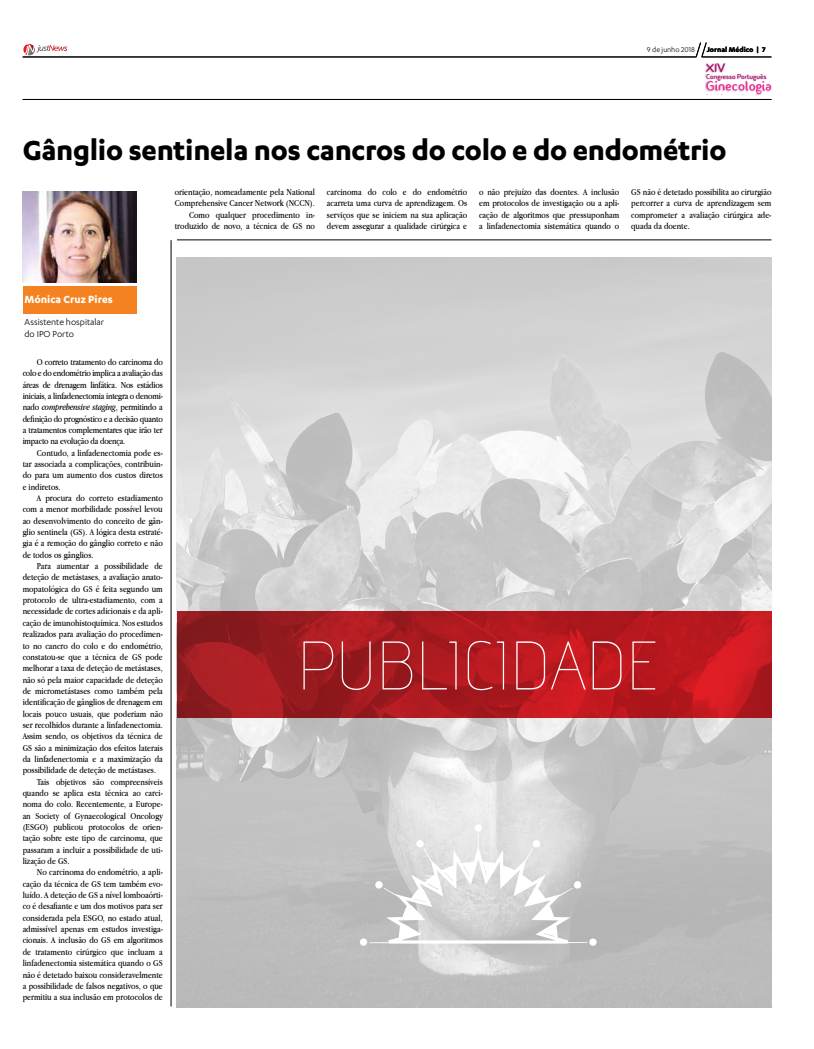
<style>
.page{position:relative;width:814px;height:1049px;background:#fff}
.page>*{position:absolute;margin:0;border:0;box-sizing:border-box;transform-origin:0 0}
.t1{font:128.5px "Therecanonlybeone Beaver Imit";color:#fff}
.t2{font:68.6px "advent Lt 3";color:#fff}
.t3{font:700 32px "Karbon";letter-spacing:-.01em;color:#000}
.t4{font:12.4px "Fontastique Fontastique";color:#aa1664}
.t5{font:700 12px "Karbon";color:#fff}
.t6{font:10px/12px "Karbon";color:#000}
.t7{font:9.5px/11.3px "Apple Garamond";color:#000;text-align:justify}
.t8{font:700 8px "Karbon";color:#000}
.t9{font:8px "Karbon";color:#000}
.t10{font:7px "Fontastique Fontastique";color:#aa1664}
.s1{font-style:italic}
</style>
<div class="page">
<svg style="left:23px;top:44px;width:44px;height:11px"></svg>
<svg style="left:706px;top:63px;width:66px;height:32px"></svg>
<hr style="left:23px;top:99px;width:748px;height:1px;background:#000">
<hr style="left:23px;top:57px;width:673px;height:1px;background:#000">
<svg style="left:695px;top:42px;width:11px;height:15px"></svg>
<hr style="left:701px;top:57px;width:70px;height:1px;background:#000">
<hr style="left:177px;top:240px;width:594px;height:1px;background:#000">
<hr style="left:171px;top:240px;width:1px;height:766px;background:#000">
<img style="left:23px;top:192px;width:113px;height:90px">
<div style="left:23px;top:286px;width:113px;height:28px;background:#f58220"></div>
<img style="left:177px;top:257px;width:594px;height:751px">
<svg style="left:177px;top:612px;width:594px;height:106px;background:#ad1a1f"></svg>
<p class="t9" style="left:647px;top:46px;width:50px">9 de junho 2018</p>
<p class="t8" style="left:706px;top:45px;width:60px">Jornal Médico | 7</p>
<h3 class="t4" style="left:706px;top:61px;width:21px">XIV</h3>
<p class="t10" style="left:706px;top:72px;width:62px">Congresso Português</p>
<h3 class="t3" style="left:23px;top:132px;width:705px">Gânglio sentinela nos cancros do colo e do endométrio</h3>
<p class="t7" style="left:175px;top:186px;width:142px;text-align:right">orientação, nomeadamente pela National Comprehensive Cancer Network (NCCN).<br>Como qualquer procedimento in&shy;troduzido de novo, a técnica de GS no</p>
<p class="t7" style="left:327px;top:186px;width:142px">carcinoma do colo e do endométrio acarreta uma curva de aprendizagem. Os serviços que se iniciem na sua aplicação devem assegurar a qualidade cirúrgica e</p>
<p class="t7" style="left:479px;top:186px;width:142px">o não prejuízo das doentes. A inclusão em protocolos de investigação ou a apli&shy;cação de algoritmos que pressuponham a linfadenectomia sistemática quando o</p>
<p class="t7" style="left:631px;top:186px;width:142px">GS não é detetado possibilita ao cirurgião percorrer a curva de aprendizagem sem comprometer a avaliação cirúrgica ade&shy;quada da doente.</p>
<p class="t5" style="left:25px;top:292px;width:90px">Mónica Cruz Pires</p>
<p class="t6" style="left:25px;top:315px;width:81px">Assistente hospitalar do IPO Porto</p>
<p class="t7" style="left:23px;top:356px;width:142px;text-indent:14px">O correto tratamento do carcinoma do colo e do endométrio implica a avaliação das áreas de drenagem linfática. Nos estádios iniciais, a linfadenectomia integra o denomi&shy;nado <span class="s1">comprehensive staging</span>, permitindo a definição do prognóstico e a decisão quanto a tratamentos complementares que irão ter impacto na evolução da doença.</p>
<p class="t7" style="left:23px;top:447px;width:142px;text-indent:14px">Contudo, a linfadenectomia pode es&shy;tar associada a complicações, contribuin&shy;do para um aumento dos custos diretos e indiretos.</p>
<p class="t7" style="left:23px;top:492px;width:142px;text-indent:14px">A procura do correto estadiamento com a menor morbilidade possível levou ao desenvolvimento do conceito de gân&shy;glio sentinela (GS). A lógica desta estraté&shy;gia é a remoção do gânglio correto e não de todos os gânglios.</p>
<p class="t7" style="left:37px;top:560px;width:127px">Para aumentar a possibilidade de</p>
<p class="t7" style="left:23px;top:571px;width:142px">deteção de metástases, a avaliação anato-</p>
<p class="t7" style="left:23px;top:583px;width:142px">mopatológica do GS é feita segundo um</p>
<p class="t7" style="left:23px;top:594px;width:142px">protocolo de ultra-estadiamento, com a</p>
<p class="t7" style="left:23px;top:605px;width:142px">necessidade de cortes adicionais e da apli-</p>
<p class="t7" style="left:23px;top:617px;width:142px">cação de imunohistoquímica. Nos estudos</p>
<p class="t7" style="left:23px;top:628px;width:142px">realizados para avaliação do procedimen-</p>
<p class="t7" style="left:23px;top:640px;width:142px">to no cancro do colo e do endométrio,</p>
<p class="t7" style="left:23px;top:651px;width:142px">constatou-se que a técnica de GS pode</p>
<p class="t7" style="left:23px;top:662px;width:142px">melhorar a taxa de deteção de metástases,</p>
<p class="t7" style="left:23px;top:674px;width:142px">não só pela maior capacidade de deteção</p>
<p class="t7" style="left:23px;top:685px;width:142px">de micrometástases como também pela</p>
<p class="t7" style="left:23px;top:696px;width:142px">identificação de gânglios de drenagem em</p>
<p class="t7" style="left:23px;top:708px;width:142px">locais pouco usuais, que poderiam não</p>
<p class="t7" style="left:23px;top:719px;width:142px">ser recolhidos durante a linfadenectomia.</p>
<p class="t7" style="left:23px;top:730px;width:142px">Assim sendo, os objetivos da técnica de</p>
<p class="t7" style="left:23px;top:742px;width:142px">GS são a minimização dos efeitos laterais</p>
<p class="t7" style="left:23px;top:753px;width:142px">da linfadenectomia e a maximização da</p>
<p class="t7" style="left:23px;top:764px;width:135px">possibilidade de deteção de metástases.</p>
<p class="t7" style="left:37px;top:776px;width:127px">Tais objetivos são compreensíveis</p>
<p class="t7" style="left:23px;top:787px;width:142px">quando se aplica esta técnica ao carci-</p>
<p class="t7" style="left:23px;top:798px;width:142px">noma do colo. Recentemente, a Europe-</p>
<p class="t7" style="left:23px;top:810px;width:142px">an Society of Gynaecological Oncology</p>
<p class="t7" style="left:23px;top:821px;width:142px">(ESGO) publicou protocolos de orien-</p>
<p class="t7" style="left:23px;top:832px;width:142px">tação sobre este tipo de carcinoma, que</p>
<p class="t7" style="left:23px;top:844px;width:142px">passaram a incluir a possibilidade de uti-</p>
<p class="t7" style="left:23px;top:855px;width:48px">lização de GS.</p>
<p class="t7" style="left:37px;top:866px;width:127px">No carcinoma do endométrio, a apli-</p>
<p class="t7" style="left:23px;top:878px;width:142px">cação da técnica de GS tem também evo-</p>
<p class="t7" style="left:23px;top:889px;width:142px">luído. A deteção de GS a nível lomboaórti-</p>
<p class="t7" style="left:23px;top:900px;width:142px">co é desafiante e um dos motivos para ser</p>
<p class="t7" style="left:23px;top:912px;width:142px">considerada pela ESGO, no estado atual,</p>
<p class="t7" style="left:23px;top:923px;width:142px">admissível apenas em estudos investiga-</p>
<p class="t7" style="left:23px;top:934px;width:142px">cionais. A inclusão do GS em algoritmos</p>
<p class="t7" style="left:23px;top:946px;width:142px">de tratamento cirúrgico que incluam a</p>
<p class="t7" style="left:23px;top:957px;width:142px">linfadenectomia sistemática quando o GS</p>
<p class="t7" style="left:23px;top:968px;width:142px">não é detetado baixou consideravelmente</p>
<p class="t7" style="left:23px;top:980px;width:142px">a possibilidade de falsos negativos, o que</p>
<p class="t7" style="left:23px;top:991px;width:142px">permitiu a sua inclusão em protocolos de</p>
<h2 class="t2" style="left:297px;top:625px;width:363px">PUBLICIDADE</h2>
<h1 class="t1" style="left:347px;top:828px;width:264px">v</h1>
</div>
